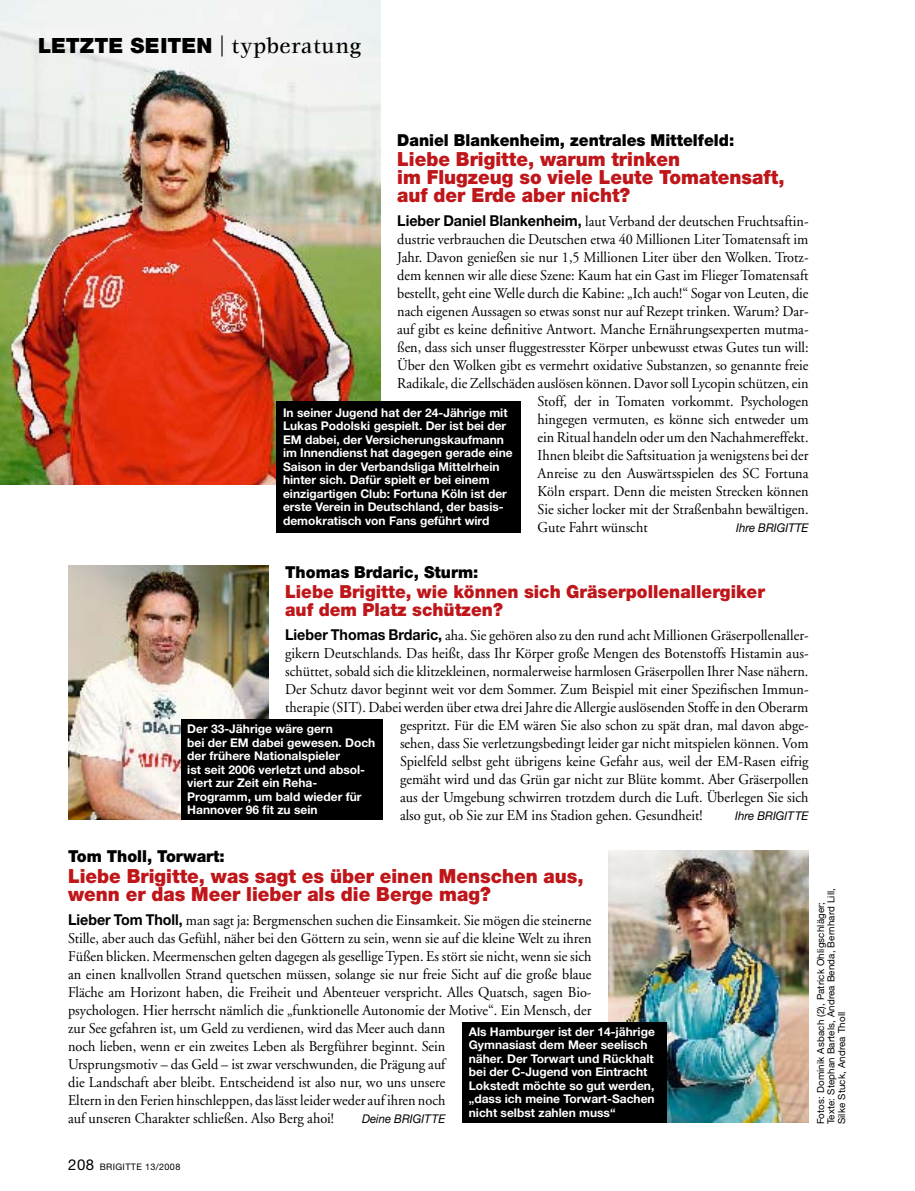
<style>
.page{position:relative;width:915px;height:1191px;background:#fff}
.page>*{position:absolute;margin:0;border:0;box-sizing:border-box;transform-origin:0 0}
.t1{font:900 21px "Helvetica Neue LT";color:#000}
.t2{font:900 19.5px/18px "Helvetica Neue LT";color:#bf161a;scale:.95 1}
.t3{font:900 18px/18px "Helvetica Neue LT";color:#bf161a;scale:.95 1}
.t4{font:900 16.5px "Helvetica Neue LT";color:#000;scale:.95 1}
.t5{font:15px/18px "Adobe Garamond LT";color:#000;scale:.95 1}
.t6{font:700 12px/13.5px "Helvetica Neue LT";color:#fff}
.t7{font:italic 12px "Helvetica Neue LT";color:#000;scale:.95 1}
.t8{font:9.75px/10.5px "Helvetica Neue LT";letter-spacing:.015em;color:#000}
.t9{font:9px "Helvetica Neue LT";letter-spacing:.04em;color:#000}
.s1{font-weight:300}
.s2{font-family:"Veljovic LT";font-weight:500;font-size:22.5px}
.s3{font-family:"Helvetica Neue LT";font-weight:700}
.s4{font-size:15px}
</style>
<div class="page">
<img style="left:0;top:0;width:380px;height:485px">
<img style="left:608px;top:850px;width:200px;height:273px">
<img style="left:68px;top:566px;width:200px;height:253px">
<div style="left:462px;top:1022px;width:204px;height:101px;background:#000"></div>
<div style="left:276px;top:401px;width:244px;height:131px;background:#000"></div>
<div style="left:181px;top:719px;width:202px;height:100px;background:#000"></div>
<h1 class="t1" style="left:38px;top:33px;width:324px">Letzte SeiteN <span class="s1">|</span> <span class="s2">typberatung</span></h1>
<p class="t4" style="left:397px;top:130px;width:356px">Daniel Blankenheim, zentrales Mittelfeld:</p>
<h2 class="t2" style="left:397px;top:150px;width:409px">Liebe Brigitte, warum trinken<br>im Flugzeug so viele Leute Tomatensaft, auf der Erde aber nicht?</h2>
<p class="t5" style="left:397px;top:212px;width:434px"><span class="s3">Lieber Daniel Blankenheim,</span> laut Verband der deutschen Fruchtsaftin-</p>
<p class="t5" style="left:397px;top:230px;width:434px">dustrie verbrauchen die Deutschen etwa 40 Millionen Liter Tomatensaft im</p>
<p class="t5" style="left:397px;top:248px;width:434px">Jahr. Davon genießen sie nur 1,5 Millionen Liter über den Wolken. Trotz-</p>
<p class="t5" style="left:397px;top:266px;width:434px">dem kennen wir alle diese Szene: Kaum hat ein Gast im Flieger Tomatensaft</p>
<p class="t5" style="left:397px;top:284px;width:434px">bestellt, geht eine Welle durch die Kabine: „Ich auch!“ Sogar von Leuten, die</p>
<p class="t5" style="left:397px;top:302px;width:434px">nach eigenen Aussagen so etwas sonst nur auf Rezept trinken. Warum? Dar-</p>
<p class="t5" style="left:397px;top:320px;width:434px">auf gibt es keine definitive Antwort. Manche Ernährungsexperten mutma-</p>
<p class="t5" style="left:397px;top:338px;width:434px">ßen, dass sich unser fluggestresster Körper unbewusst etwas Gutes tun will:</p>
<p class="t5" style="left:397px;top:356px;width:434px">Über den Wolken gibt es vermehrt oxidative Substanzen, so genannte freie</p>
<p class="t5" style="left:397px;top:374px;width:434px">Radikale, die Zellschäden auslösen können. Davor soll Lycopin schützen, ein</p>
<p class="t5" style="left:537px;top:392px;width:286px">Stoff, der in Tomaten vorkommt. Psychologen</p>
<p class="t5" style="left:537px;top:410px;width:286px">hingegen vermuten, es könne sich entweder um</p>
<p class="t5" style="left:537px;top:428px;width:286px">ein Ritual handeln oder um den Nachahmereffekt.</p>
<p class="t5" style="left:537px;top:446px;width:286px">Ihnen bleibt die Saftsituation ja wenigstens bei der</p>
<p class="t5" style="left:537px;top:464px;width:286px">Anreise zu den Auswärtsspielen des SC Fortuna</p>
<p class="t5" style="left:537px;top:482px;width:286px">Köln erspart. Denn die meisten Strecken können</p>
<p class="t5" style="left:537px;top:500px;width:286px">Sie sicher locker mit der Straßenbahn bewältigen.</p>
<p class="t5" style="left:537px;top:518px;width:117px">Gute Fahrt wünscht</p>
<p class="t7" style="left:735px;top:520px;width:64px">Ihre BRIGITTE</p>
<p class="t6" style="left:283px;top:405px;width:231px">In seiner Jugend hat der 24-Jährige mit Lukas Podolski gespielt. Der ist bei der EM dabei, der Versicherungskaufmann im Innendienst hat dagegen gerade eine Saison in der Verbandsliga Mittelrhein hinter sich. Dafür spielt er bei einem einzigartigen Club: Fortuna Köln ist der erste Verein in Deutschland, der basis&shy;demokratisch von Fans geführt wird</p>
<p class="t4" style="left:285px;top:562px;width:205px">Thomas Brdaric, Sturm:</p>
<p class="t3" style="left:285px;top:582px;width:506px">Liebe Brigitte, wie können sich Gräserpollenallergiker auf dem Platz schützen?</p>
<p class="t5" style="left:285px;top:626px;width:552px"><span class="s3">Lieber Thomas Brdaric,</span> aha. Sie gehören also zu den rund acht Millionen Gräserpollenaller-</p>
<p class="t5" style="left:285px;top:644px;width:552px">gikern Deutschlands. Das heißt, dass Ihr Körper große Mengen des Botenstoffs Histamin aus-</p>
<p class="t5" style="left:285px;top:662px;width:552px">schüttet, sobald sich die klitzekleinen, normalerweise harmlosen Gräserpollen Ihrer Nase nähern.</p>
<p class="t5" style="left:285px;top:680px;width:552px">Der Schutz davor beginnt weit vor dem Sommer. Zum Beispiel mit einer Spezifischen Immun-</p>
<p class="t5" style="left:285px;top:698px;width:552px">therapie (SIT). Dabei werden über etwa drei Jahre die Allergie auslösenden Stoffe in den Oberarm</p>
<p class="t5" style="left:400px;top:716px;width:431px">gespritzt. Für die EM wären Sie also schon zu spät dran, mal davon abge-</p>
<p class="t5" style="left:400px;top:734px;width:431px">sehen, dass Sie verletzungsbedingt leider gar nicht mitspielen können. Vom</p>
<p class="t5" style="left:400px;top:752px;width:431px">Spielfeld selbst geht übrigens keine Gefahr aus, weil der EM-Rasen eifrig</p>
<p class="t5" style="left:400px;top:770px;width:431px">gemäht wird und das Grün gar nicht zur Blüte kommt. Aber Gräserpollen</p>
<p class="t5" style="left:400px;top:788px;width:431px">aus der Umgebung schwirren trotzdem durch die Luft. Überlegen Sie sich</p>
<p class="t5" style="left:400px;top:806px;width:320px">also gut, ob Sie zur EM ins Stadion gehen. Gesundheit!</p>
<p class="t7" style="left:734px;top:808px;width:79px">Ihre Brigitte</p>
<p class="t6" style="left:187px;top:722px;width:189px">Der 33-Jährige wäre gern<br>bei der EM dabei gewesen. Doch der frühere Nationalspieler<br>ist seit 2006 verletzt und absol&shy;viert zur Zeit ein Reha-<br>Programm, um bald wieder für<br>Hannover 96 fit zu sein</p>
<p class="t4" style="left:68px;top:846px;width:166px">Tom Tholl, Torwart:</p>
<h2 class="t2" style="left:68px;top:866px;width:544px">Liebe Brigitte, was sagt es über einen Menschen aus, wenn er das Meer lieber als die Berge mag?</h2>
<p class="t5" style="left:68px;top:910px;width:552px"><span class="s3">Lieber Tom Tholl,</span> man sagt ja: Bergmenschen suchen die Einsamkeit. Sie mögen die steinerne Stille, aber auch das Gefühl, näher bei den Göttern zu sein, wenn sie auf die kleine Welt zu ihren Füßen blicken. Meermenschen gelten dagegen als gesellige Typen. Es stört sie nicht, wenn sie sich an einen knallvollen Strand quetschen müssen, solange sie nur freie Sicht auf die große blaue Fläche am Horizont haben, die Freiheit und Abenteuer verspricht. Alles Quatsch, sagen Bio&shy;psychologen. Hier herrscht nämlich die „funktionelle Autonomie der Motive“. Ein Mensch, der zur See gefahren ist, um Geld zu verdienen, wird das Meer auch dann<br>noch lieben, wenn er ein zweites Leben als Bergführer beginnt. Sein<br>Ursprungsmotiv – das Geld – ist zwar verschwunden, die Prägung auf<br>die Landschaft aber bleibt. Entscheidend ist also nur, wo uns unsere<br>Eltern in den Ferien hinschleppen, das lässt leider weder auf ihren noch<br>auf unseren Charakter schließen. Also Berg ahoi!</p>
<p class="t6" style="left:468px;top:1024px;width:187px">Als Hamburger ist der 14-jährige<br>Gymnasiast dem Meer seelisch näher. Der Torwart und Rückhalt bei der C-Jugend von Eintracht<br>Lokstedt möchte so gut werden, „dass ich meine Torwart-Sachen nicht selbst zahlen muss“</p>
<p class="t7" style="left:362px;top:1111px;width:89px">Deine Brigitte</p>
<p class="t9" style="left:68px;top:1161px;width:114px"><span class="s4">208</span> BRIGITTE 13/2008</p>
<p class="t8" style="left:814px;top:1124px;width:238px;rotate:-90deg">Fotos: Dominik Asbach (2), Patrick Ohligschläger;<br>Texte: Stephan Bartels, Andrea Benda, Bernhard Lill,<br>Silke Stuck, Andrea Tholl</p>
</div>
